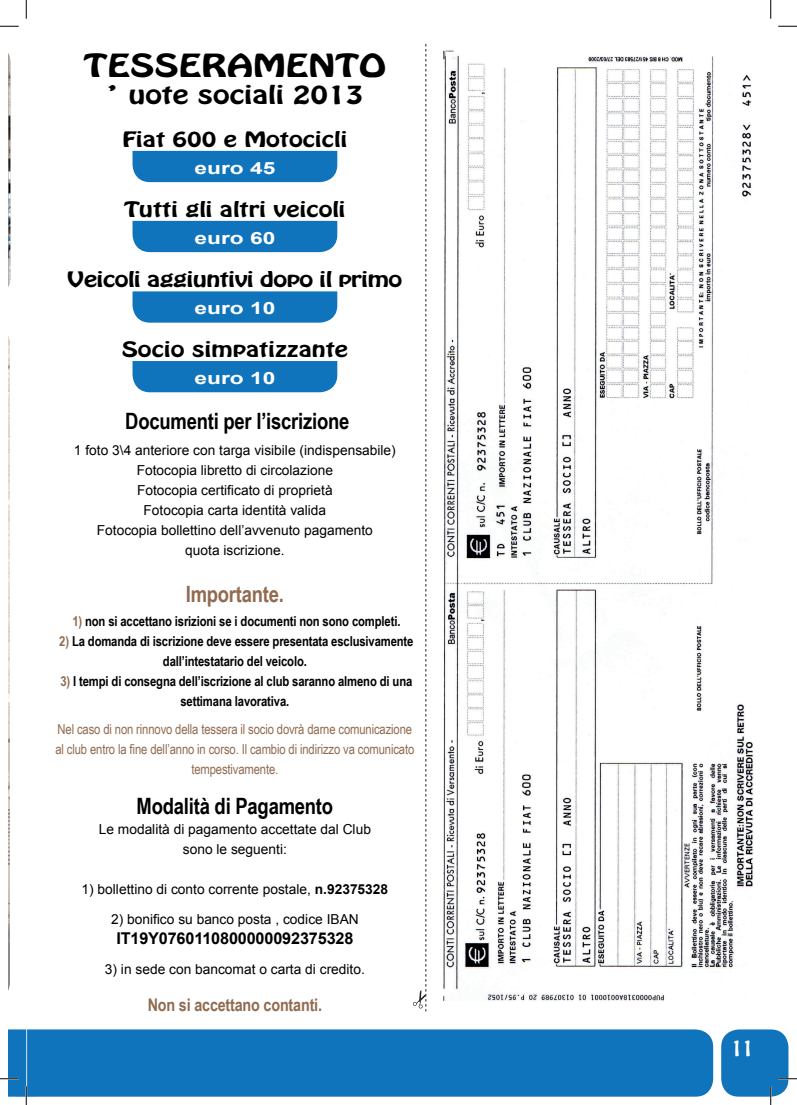
<style>
.page{position:relative;width:797px;height:1105px;background:#fff}
.page>*{position:absolute;margin:0;border:0;box-sizing:border-box;transform-origin:0 0}
.t1{font:28.12px "Hobo Std";color:#000;scale:1.35 1}
.t2{font:700 22.5px "Arial Narrow";letter-spacing:-.01em;color:#000}
.t3{font:22.5px "Hobo Std";color:#000;scale:1.35 1}
.t4{font:700 22.5px "Arial Narrow";letter-spacing:-.01em;color:#906b50}
.t5{font:18.75px "Hobo Std";color:#000;scale:1.35 1}
.t6{font:18.75px "Hobo Std";letter-spacing:-.02em;color:#000;scale:1.35 1}
.t7{font:18.75px "Hobo Std";color:#fff}
.t8{font:700 17.5px "Arial Narrow";letter-spacing:-.01em;color:#906b50}
.t9{font:700 16.88px "Arial";color:#fff;scale:1.35 1}
.t10{font:700 16.25px "Arial";letter-spacing:-.01em;color:#000}
.t11{font:13.75px/20px "Arial";color:#000;text-align:center}
.t12{font:700 13.75px/20px "Arial Narrow";letter-spacing:-.01em;color:#000;text-align:center}
.t13{font:13.75px/20px "Arial Narrow";letter-spacing:-.01em;color:#906b50;text-align:center}
.s1{color:#906b50}
.s2{font-weight:700}
</style>
<div class="page">
<div style="left:38px;top:1029px;width:675px;height:67px;background:#1074bc"></div>
<div style="left:721px;top:1029px;width:67px;height:67px;background:#1074bc;border-radius:18px"></div>
<div style="left:132px;top:151px;width:205px;height:31px;background:#1074bc"></div>
<div style="left:132px;top:221px;width:205px;height:31px;background:#1074bc"></div>
<svg style="left:132px;top:291px;width:205px;height:32px;background:#1a7abe"></svg>
<div style="left:132px;top:361px;width:205px;height:31px;background:#1074bc"></div>
<img style="left:443px;top:49px;width:310px;height:952px">
<img style="left:9px;top:55px;width:1px;height:230px">
<img style="left:9px;top:338px;width:1px;height:650px">
<svg style="left:412px;top:44px;width:14px;height:967px"></svg>
<svg style="left:0;top:25px;width:19px;height:2px"></svg>
<svg style="left:778px;top:25px;width:19px;height:2px"></svg>
<svg style="left:778px;top:1078px;width:19px;height:1px"></svg>
<svg style="left:25px;top:0;width:2px;height:19px"></svg>
<svg style="left:0;top:1029px;width:38px;height:76px"></svg>
<svg style="left:770px;top:0;width:1px;height:19px"></svg>
<svg style="left:770px;top:1086px;width:1px;height:19px"></svg>
<h1 class="t1" style="left:84px;top:46px;width:225px">TESSERAMENTO</h1>
<h2 class="t3" style="left:107px;top:79px;width:191px">Quote sociali 2013</h2>
<h3 class="t5" style="left:122px;top:127px;width:168px">Fiat 600 e Motocicli</h3>
<p class="t9" style="left:194px;top:156px;width:61px">euro 45</p>
<h3 class="t5" style="left:124px;top:197px;width:166px">Tutti gli altri veicoli</h3>
<p class="t9" style="left:194px;top:226px;width:61px">euro 60</p>
<h3 class="t6" style="left:68px;top:267px;width:249px">Veicoli aggiuntivi dopo il primo</h3>
<p class="t9" style="left:194px;top:296px;width:61px">euro 10</p>
<h3 class="t5" style="left:122px;top:337px;width:169px">Socio simpatizzante</h3>
<p class="t9" style="left:194px;top:366px;width:61px">euro 10</p>
<h2 class="t2" style="left:125px;top:404px;width:226px">Documenti per l’iscrizione</h2>
<p class="t11" style="left:74px;top:440px;width:323px">1 foto 3\4 anteriore con targa visibile (indispensabile)<br>Fotocopia libretto di circolazione<br>Fotocopia certificato di proprietà<br>Fotocopia carta identità valida<br>Fotocopia bollettino dell’avvenuto pagamento<br>quota iscrizione.</p>
<h2 class="t4" style="left:186px;top:577px;width:100px">Importante.</h2>
<p class="t12" style="left:72px;top:611px;width:329px"><span class="s1">1)</span> non si accettano isrizioni se i documenti non sono completi.</p>
<p class="t12" style="left:59px;top:631px;width:356px"><span class="s1">2)</span> La domanda di iscrizione deve essere presentata esclusivamente dall’intestatario del veicolo.</p>
<p class="t12" style="left:60px;top:671px;width:353px"><span class="s1">3)</span> I tempi di consegna dell’iscrizione al club saranno almeno di una settimana lavorativa.</p>
<p class="t13" style="left:55px;top:718px;width:360px">Nel caso di non rinnovo della tessera il socio dovrà darne comunicazione al club entro la fine dell’anno in corso. Il cambio di indirizzo va comunicato tempestivamente.</p>
<h2 class="t2" style="left:137px;top:789px;width:198px">Modalità di Pagamento</h2>
<p class="t11" style="left:99px;top:819px;width:274px">Le modalità di pagamento accettate dal Club sono le seguenti:</p>
<p class="t11" style="left:82px;top:879px;width:308px">1) bollettino di conto corrente postale, <span class="s2">n.92375328</span></p>
<p class="t11" style="left:111px;top:909px;width:249px">2) bonifico su banco posta , codice IBAN</p>
<p class="t10" style="left:116px;top:927px;width:239px">IT19Y0760110800000092375328</p>
<p class="t11" style="left:105px;top:959px;width:261px">3) in sede con bancomat o carta di credito.</p>
<p class="t8" style="left:148px;top:992px;width:176px">Non si accettano contanti.</p>
<h3 class="t7" style="left:731px;top:1035px;width:23px">11</h3>
</div>
